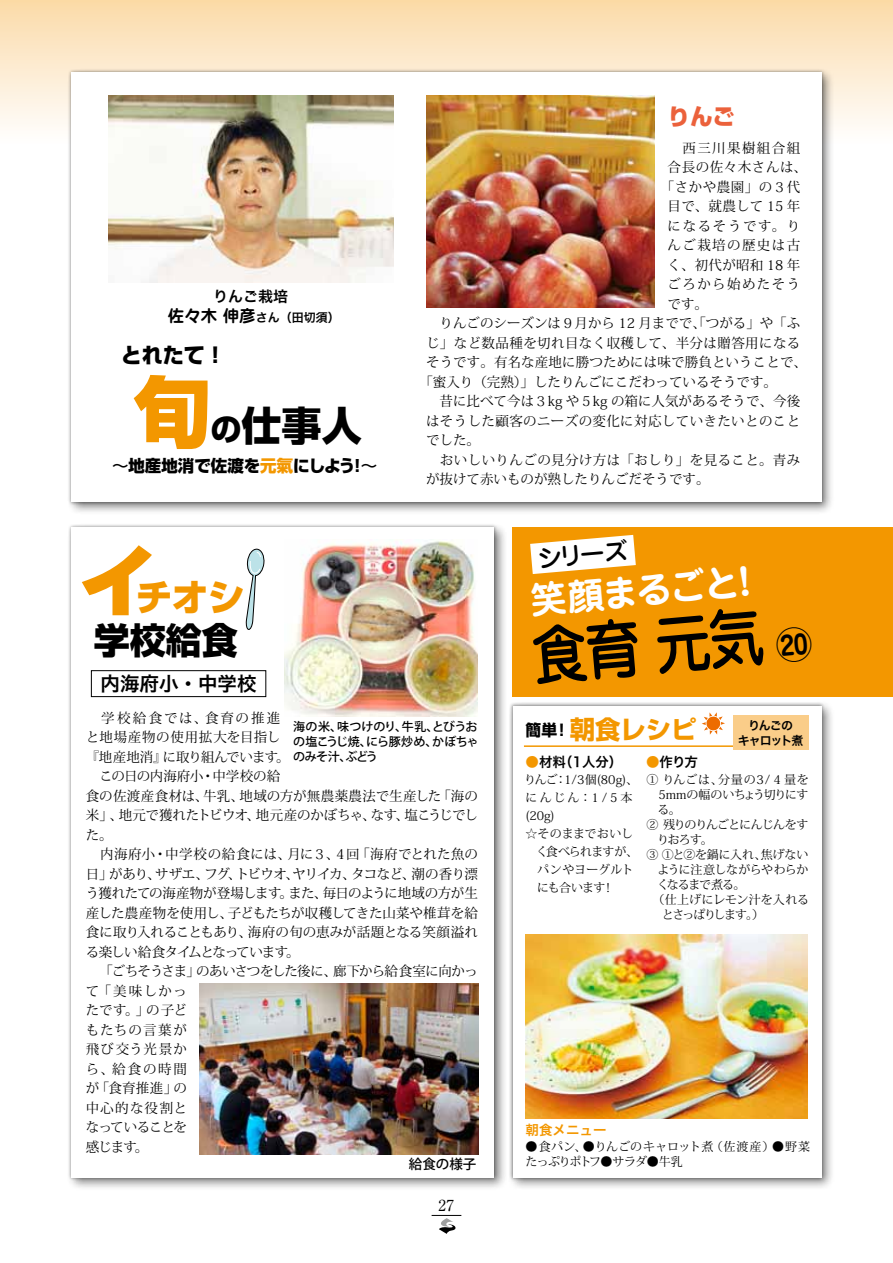
<style>
.page{position:relative;width:893px;height:1263px;background:#fff}
.page>*{position:absolute;margin:0;border:0;box-sizing:border-box;transform-origin:0 0}
.t1{font:800 77.4px "Shin Go Pro";color:#f39700}
.t2{font:500 64.2px "Jun 34 Pro";color:#000;scale:.87 1}
.t3{font:800 40.2px "Shin Go Pro";color:#000}
.t4{font:800 36.9px "Shin Go Pro";color:#f39700}
.t5{font:700 36.45px "Jun 501 Pro";color:#fff}
.t6{font:800 36px "Shin Go Pro";color:#000}
.t7{font:700 25.35px "Shin Go Pro";color:#f39700}
.t8{font:500 24.75px "Jun 34 Pro";color:#000}
.t9{font:800 22.5px "Shin Go Pro";color:#eb613b}
.t10{font:800 21px "Shin Go Pro";color:#000}
.t11{font:19.5px "Hira Kaku Pro W6";color:#000}
.t12{font:800 16.5px "Shin Go Pro";color:#000}
.t13{font:15.15px "Ryumin Pro";color:#000}
.t14{font:15px "Hira Kaku Pro W6";color:#000}
.t15{font:13.5px/19.5px "Koz Min Pro";letter-spacing:.005em;color:#000}
.t16{font:13.5px "Koz Min Pro";letter-spacing:.03em;color:#000}
.t17{font:13.5px "Koz Min Pro";letter-spacing:.105em;color:#000}
.t18{font:13.5px "Hira Kaku Pro W6";color:#000}
.t19{font:13.5px "Koz Min Pro";letter-spacing:.04em;color:#000}
.t20{font:13.5px "Koz Min Pro";letter-spacing:.035em;color:#000}
.t21{font:13.5px "Koz Min Pro";letter-spacing:.12em;color:#000}
.t22{font:13.5px "Hira Kaku Pro W6";color:#f39700}
.t23{font:500 13.5px "Koz Go Pro";color:#000}
.t24{font:12px/15px "Koz Min Pro";letter-spacing:-.03em;color:#000}
.t25{font:500 12px/15px "Koz Go Pro";letter-spacing:-.045em;color:#000;text-align:justify}
.t26{font:12px/15px "Hira Kaku Pro W6";letter-spacing:-.08em;color:#000;text-align:center}
.t27{font:12px "Koz Min Pro";letter-spacing:.065em;color:#000}
.t28{font:12px "Koz Min Pro";letter-spacing:-.08em;color:#000}
.t29{font:12px "Koz Min Pro";letter-spacing:.015em;color:#000}
.t30{font:12px "Koz Min Pro";letter-spacing:-.12em;color:#000}
.t31{font:12px "Koz Min Pro";letter-spacing:-.005em;color:#000}
.t32{font:12px "Koz Min Pro";letter-spacing:-.065em;color:#000}
.t33{font:12px "Koz Min Pro";letter-spacing:-.09em;color:#000}
.t34{font:12px "Koz Min Pro";letter-spacing:.01em;color:#000}
.s1{font-family:"Jun 501 Pro";font-weight:700;font-size:16.5px}
.s2{font-size:30.6px}
.s3{font-weight:500}
.s4{color:#f39700}
.s5{font-weight:900;font-size:77.4px}
.s6{font-size:15.75px;color:#000}
</style>
<div class="page">
<div style="left:0;top:0;width:893px;height:148px;background:linear-gradient(to bottom,#fbdaa8,#fff)"></div>
<div style="left:67px;top:68px;width:768px;height:447px;background:#000;opacity:.49"></div>
<div style="left:68px;top:69px;width:757px;height:436px;background:#000;opacity:.41"></div>
<div style="left:71px;top:72px;width:751px;height:430px;background:#fff"></div>
<div style="left:67px;top:523px;width:440px;height:668px;background:#000;opacity:.49"></div>
<div style="left:68px;top:524px;width:429px;height:657px;background:#000;opacity:.41"></div>
<div style="left:71px;top:527px;width:423px;height:650px;background:#fff"></div>
<div style="left:513px;top:527px;width:380px;height:169px;background:#f39700"></div>
<div style="left:508px;top:701px;width:327px;height:490px;background:#000;opacity:.49"></div>
<div style="left:510px;top:702px;width:315px;height:479px;background:#000;opacity:.41"></div>
<div style="left:513px;top:706px;width:309px;height:471px;background:#fff"></div>
<svg style="left:432px;top:1215px;width:29px;height:19px"></svg>
<img style="left:426px;top:96px;width:229px;height:212px">
<img style="left:108px;top:96px;width:285px;height:187px">
<img style="left:526px;top:934px;width:282px;height:184px">
<svg style="left:530px;top:535px;width:106px;height:39px"></svg>
<hr style="left:524px;top:745px;width:223px;height:2px;background:#f39700">
<div style="left:733px;top:715px;width:76px;height:35px;background:#facd89"></div>
<img style="left:285px;top:541px;width:192px;height:175px">
<img style="left:200px;top:983px;width:278px;height:172px">
<div style="left:91px;top:670px;width:175px;height:27px;border:1px solid #000"></div>
<svg style="left:702px;top:712px;width:23px;height:23px"></svg>
<svg style="left:245px;top:548px;width:20px;height:82px"></svg>
<p class="t14" style="left:213px;top:282px;width:76px">りんご栽培</p>
<p class="t26" style="left:168px;top:310px;width:173px"><span class="s1">佐々木 伸彦</span>さん（田切須）</p>
<h3 class="t10" style="left:121px;top:339px;width:107px">とれたて！</h3>
<h1 class="t1" style="left:134px;top:351px;width:79px">旬</h1>
<h3 class="t3" style="left:211px;top:394px;width:152px"><span class="s2">の</span>仕事人</h3>
<p class="t12" style="left:112px;top:453px;width:267px"><span class="s3">〜</span>地産地消で佐渡を<span class="s4">元氣</span>にしよう！<span class="s3">〜</span></p>
<h3 class="t4" style="left:79px;top:567px;width:167px"><span class="s5">イ</span>チオシ</h3>
<h3 class="t6" style="left:94px;top:612px;width:145px">学校給食</h3>
<h3 class="t11" style="left:101px;top:666px;width:157px">内海府小・中学校</h3>
<h3 class="t9" style="left:668px;top:98px;width:69px">りんご</h3>
<p class="t17" style="left:668px;top:138px;width:134px">　西三川果樹組合組</p>
<p class="t19" style="left:668px;top:158px;width:141px">合長の佐々木さんは、</p>
<p class="t20" style="left:661px;top:177px;width:141px">「さかや農園」の３代</p>
<p class="t15" style="left:668px;top:196px;width:134px">目で、就農して 15 年</p>
<p class="t21" style="left:668px;top:216px;width:134px">になるそうです。り</p>
<p class="t17" style="left:668px;top:236px;width:134px">んご栽培の歴史は古</p>
<p class="t15" style="left:668px;top:254px;width:134px">く、初代が昭和 18 年</p>
<p class="t17" style="left:668px;top:275px;width:134px">ごろから始めたそう</p>
<p class="t15" style="left:668px;top:293px;width:42px">です。</p>
<p class="t15" style="left:426px;top:313px;width:376px">　りんごのシーズンは９月から 12 月までで、「つがる」や「ふ</p>
<p class="t16" style="left:426px;top:333px;width:376px">じ」など数品種を切れ目なく収穫して、半分は贈答用になる</p>
<p class="t15" style="left:426px;top:352px;width:383px">そうです。有名な産地に勝つためには味で勝負ということで、</p>
<p class="t15" style="left:419px;top:371px;width:359px">「蜜入り（完熟）」したりんごにこだわっているそうです。</p>
<p class="t15" style="left:426px;top:391px;width:376px">　昔に比べて今は３kg や５kg の箱に人気があるそうで、今後</p>
<p class="t16" style="left:426px;top:411px;width:376px">はそうした顧客のニーズの変化に対応していきたいとのこと</p>
<p class="t15" style="left:426px;top:430px;width:55px">でした。</p>
<p class="t16" style="left:426px;top:450px;width:376px">　おいしいりんごの見分け方は「おしり」を見ること。青み</p>
<p class="t15" style="left:426px;top:469px;width:285px">が抜けて赤いものが熟したりんごだそうです。</p>
<h3 class="t8" style="left:536px;top:539px;width:92px;rotate:-5deg">シリーズ</h3>
<h3 class="t5" style="left:528px;top:571px;width:235px;rotate:-5deg">笑顔まるごと！</h3>
<h2 class="t2" style="left:527px;top:605px;width:270px;rotate:-5deg">食育 元気</h2>
<p class="t15" style="left:86px;top:707px;width:394px">　学校給食では、食育の推進<br>と地場産物の使用拡大を目指し<br>『地産地消』に取り組んでいます。<br>　この日の内海府小・中学校の給<br>食の佐渡産食材は、牛乳、地域の方が無農薬農法で生産した「海の米」、地元で獲れたトビウオ、地元産のかぼちゃ、なす、塩こうじでした。<br>　内海府小・中学校の給食には、月に３、４回「海府でとれた魚の日」があり、サザエ、フグ、トビウオ、ヤリイカ、タコなど、潮の香り漂う獲れたての海産物が登場します。また、毎日のように地域の方が生産した農産物を使用し、子どもたちが収穫してきた山菜や椎茸を給食に取り入れることもあり、海府の旬の恵みが話題となる笑顔溢れる楽しい給食タイムとなっています。<br>　「ごちそうさま」のあいさつをした後に、廊下から給食室に向かって「美味しかっ<br>たです。」の子ど<br>もたちの言葉が<br>飛び交う光景か<br>ら、給食の時間<br>が「食育推進」の<br>中心的な役割と<br>なっていることを<br>感じます。</p>
<p class="t23" style="left:409px;top:1155px;width:69px">給食の様子</p>
<p class="t25" style="left:293px;top:720px;width:187px">海の米、味つけのり、牛乳、とびうおの塩こうじ焼、にら豚炒め、かぼちゃのみそ汁、ぶどう</p>
<p class="t13" style="left:438px;top:1193px;width:17px">27</p>
<h3 class="t7" style="left:526px;top:709px;width:172px"><span class="s6">簡単！</span>朝食レシピ</h3>
<p class="t26" style="left:738px;top:717px;width:67px">りんごの<br>キャロット煮</p>
<p class="t18" style="left:526px;top:750px;width:98px"><span class="s4">●</span>材料（1人分）</p>
<p class="t24" style="left:524px;top:771px;width:115px">りんご：1/3個(80g)、</p>
<p class="t24" style="left:525px;top:789px;width:109px">にんじん：1/5本</p>
<p class="t24" style="left:526px;top:807px;width:31px">(20g)</p>
<p class="t31" style="left:526px;top:825px;width:109px">☆そのままでおいし</p>
<p class="t32" style="left:536px;top:843px;width:104px">く食べられますが、</p>
<p class="t34" style="left:537px;top:861px;width:98px">パンやヨーグルト</p>
<p class="t24" style="left:537px;top:879px;width:79px">にも合います！</p>
<p class="t18" style="left:646px;top:750px;width:53px"><span class="s4">●</span>作り方</p>
<p class="t27" style="left:646px;top:771px;width:164px">① りんごは、分量の3/４量を</p>
<p class="t24" style="left:658px;top:786px;width:152px">5mmの幅のいちょう切りにす</p>
<p class="t24" style="left:658px;top:801px;width:25px">る。</p>
<p class="t28" style="left:646px;top:816px;width:164px">② 残りのりんごとにんじんをす</p>
<p class="t24" style="left:657px;top:831px;width:57px">りおろす。</p>
<p class="t24" style="left:646px;top:846px;width:164px">③ ①と②を鍋に入れ、焦げない</p>
<p class="t24" style="left:657px;top:861px;width:152px">ように注意しながらやわらか</p>
<p class="t33" style="left:657px;top:876px;width:90px">くなるまで煮る。</p>
<p class="t29" style="left:652px;top:891px;width:158px">（仕上げにレモン汁を入れる</p>
<p class="t30" style="left:652px;top:906px;width:113px">　とさっぱりします。）</p>
<p class="t22" style="left:526px;top:1117px;width:82px">朝食メニュー</p>
<p class="t24" style="left:526px;top:1139px;width:286px">●食パン、●りんごのキャロット煮（佐渡産）●野菜たっぷりポトフ●サラダ●牛乳</p>
</div>
